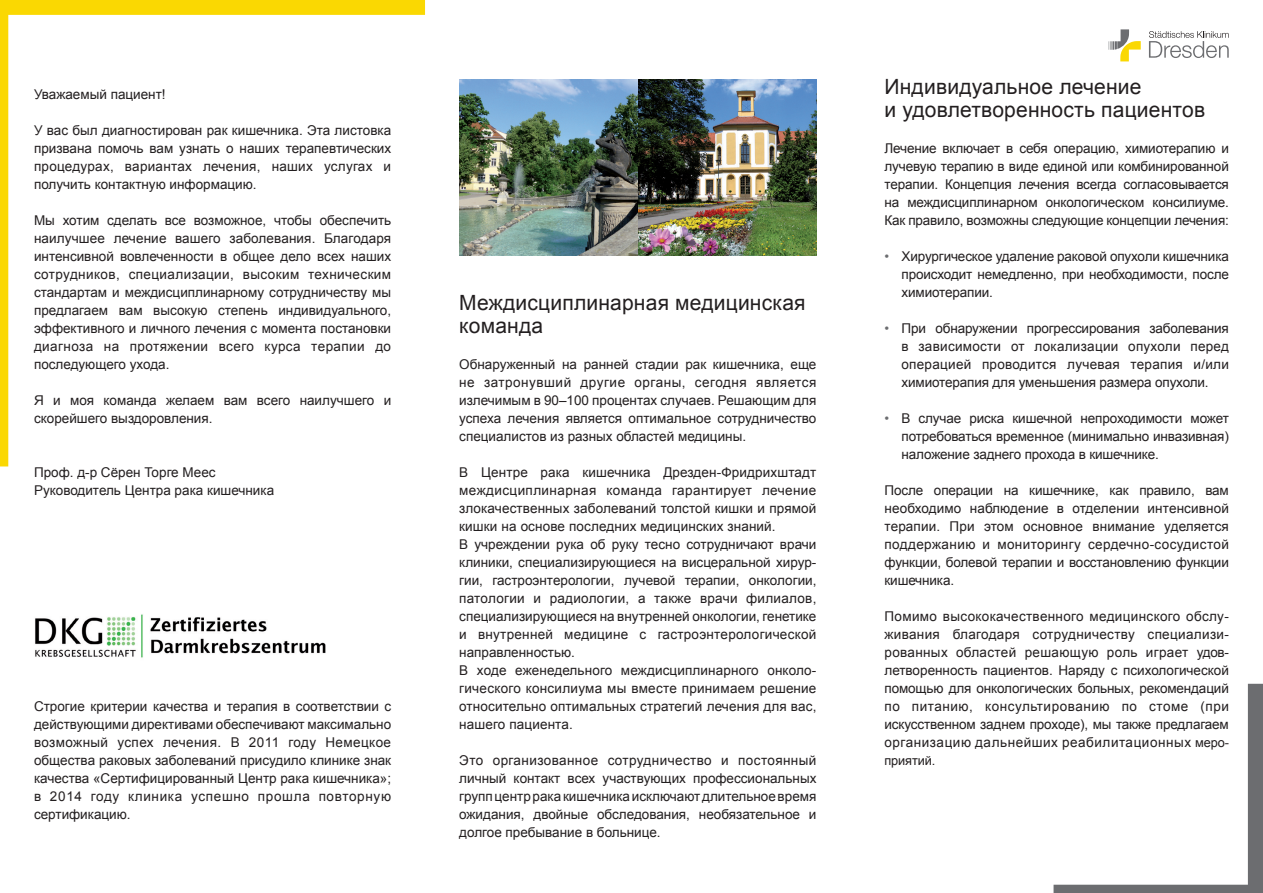
<style>
.page{position:relative;width:1263px;height:893px;background:#fff}
.page>*{position:absolute;margin:0;border:0;box-sizing:border-box;transform-origin:0 0}
.t1{font:21px/22.5px "Arial";letter-spacing:.01em;color:#231f20}
.t2{font:13.5px/18px "Arial";color:#231f20;text-align:justify}
.t3{font:12.75px "Arial";letter-spacing:-.01em;color:#231f20}
.s1{color:#6c6d70}
.s2{font-size:12.75px}
</style>
<div class="page">
<svg style="left:1109px;top:29px;width:32px;height:32px"></svg>
<svg style="left:1149px;top:31px;width:80px;height:27px"></svg>
<svg style="left:0;top:0;width:425px;height:466px"></svg>
<svg style="left:1053px;top:684px;width:210px;height:209px"></svg>
<img style="left:35px;top:614px;width:291px;height:44px">
<img style="left:459px;top:80px;width:357px;height:175px">
<p class="t2" style="left:34px;top:85px;width:133px">Уважаемый пациент!</p>
<p class="t2" style="left:34px;top:121px;width:359px">У вас был диагностирован рак кишечника. Эта листовка призвана помочь вам узнать о наших терапевтических процедурах, вариантах лечения, наших услугах и получить контактную информацию.</p>
<p class="t2" style="left:34px;top:211px;width:359px">Мы хотим сделать все возможное, чтобы обеспечить наилучшее лечение вашего заболевания. Благодаря интенсивной вовлеченности в общее дело всех наших сотрудников, специализации, высоким техническим стандартам и междисциплинарному сотрудничеству мы предлагаем вам высокую степень индивидуального, эффективного и личного лечения с момента постановки диагноза на протяжении всего курса терапии до последующего ухода.</p>
<p class="t2" style="left:34px;top:391px;width:359px">Я и моя команда желаем вам всего наилучшего и скорейшего выздоровления.</p>
<p class="t2" style="left:34px;top:463px;width:242px">Проф. д-р Сёрен Торге Меес<br>Руководитель Центра рака кишечника</p>
<p class="t2" style="left:34px;top:697px;width:359px">Строгие критерии качества и терапия в соответствии с действующими директивами обеспечивают максимально возможный успех лечения. В 2011 году Немецкое общества раковых заболеваний присудило клинике знак качества «Сертифицированный Центр рака кишечника»; в 2014 году клиника успешно прошла повторную сертификацию.</p>
<h1 class="t1" style="left:459px;top:292px;width:348px">Междисциплинарная медицинская команда</h1>
<p class="t2" style="left:459px;top:355px;width:359px">Обнаруженный на ранней стадии рак кишечника, еще не затронувший другие органы, сегодня является излечимым в 90–100 процентах случаев. Решающим для успеха лечения является оптимальное сотрудничество специалистов из разных областей медицины.</p>
<p class="t2" style="left:459px;top:463px;width:359px;text-align:left">В Центре рака кишечника Дрезден-Фридрихштадт междисциплинарная команда гарантирует лечение злокачественных заболеваний толстой кишки и прямой кишки на основе последних медицинских знаний.<br>В учреждении рука об руку тесно сотрудничают врачи клиники, специализирующиеся на висцеральной хирур&shy;гии, гастроэнтерологии, лучевой терапии, онкологии, патологии и радиологии, а также врачи филиалов, специализирующиеся на внутренней онкологии, генетике и внутренней медицине с гастроэнтерологической направленностью.<br>В ходе еженедельного междисциплинарного онколо&shy;гического консилиума мы вместе принимаем решение относительно оптимальных стратегий лечения для вас, нашего пациента.</p>
<p class="t2" style="left:459px;top:751px;width:359px">Это организованное сотрудничество и постоянный личный контакт всех участвующих профессиональных групп центр рака кишечника исключают длительное время ожидания, двойные обследования, необязательное и долгое пребывание в больнице.</p>
<h1 class="t1" style="left:884px;top:76px;width:322px">Индивидуальное лечение<br>и удовлетворенность пациентов</h1>
<p class="t2" style="left:884px;top:139px;width:346px">Лечение включает в себя операцию, химиотерапию и лучевую терапию в виде единой или комбинированной терапии. Концепция лечения всегда согласовывается на междисциплинарном онкологическом консилиуме.<br>Как правило, возможны следующие концепции лечения:</p>
<p class="t2" style="left:901px;top:247px;width:329px;text-indent:-17px"><span class="s1">•</span> Хирургическое удаление раковой опухоли кишечника происходит немедленно, при необходимости, после химиотерапии.</p>
<p class="t2" style="left:901px;top:319px;width:329px;text-indent:-17px"><span class="s1">•</span> При обнаружении прогрессирования заболевания в зависимости от локализации опухоли перед операцией проводится лучевая терапия и/или химиотерапия для уменьшения размера опухоли.</p>
<p class="t2" style="left:901px;top:409px;width:329px;text-indent:-17px"><span class="s1">•</span> В случае риска кишечной непроходимости может потребоваться временное (минимально инвазивная) наложение заднего прохода в кишечнике.</p>
<p class="t2" style="left:884px;top:481px;width:346px">После операции на кишечнике, как правило, вам необходимо наблюдение в отделении интенсивной терапии. При этом основное внимание уделяется поддержанию и мониторингу сердечно-сосудистой функции, болевой терапии и восстановлению функции кишечника.</p>
<p class="t2" style="left:884px;top:607px;width:346px">Помимо высококачественного медицинского обслу&shy;живания благодаря сотрудничеству специализи&shy;рованных областей решающую роль играет удов&shy;летворенность пациентов. Наряду с психологической помощью для онкологических больных, рекомендаций по питанию, консультированию по стоме (при искусственном заднем проходе), мы также предлагаем организацию дальнейших реабилитационных <span class="s2">меро-</span></p>
<p class="t3" style="left:884px;top:752px;width:52px">приятий.</p>
</div>
